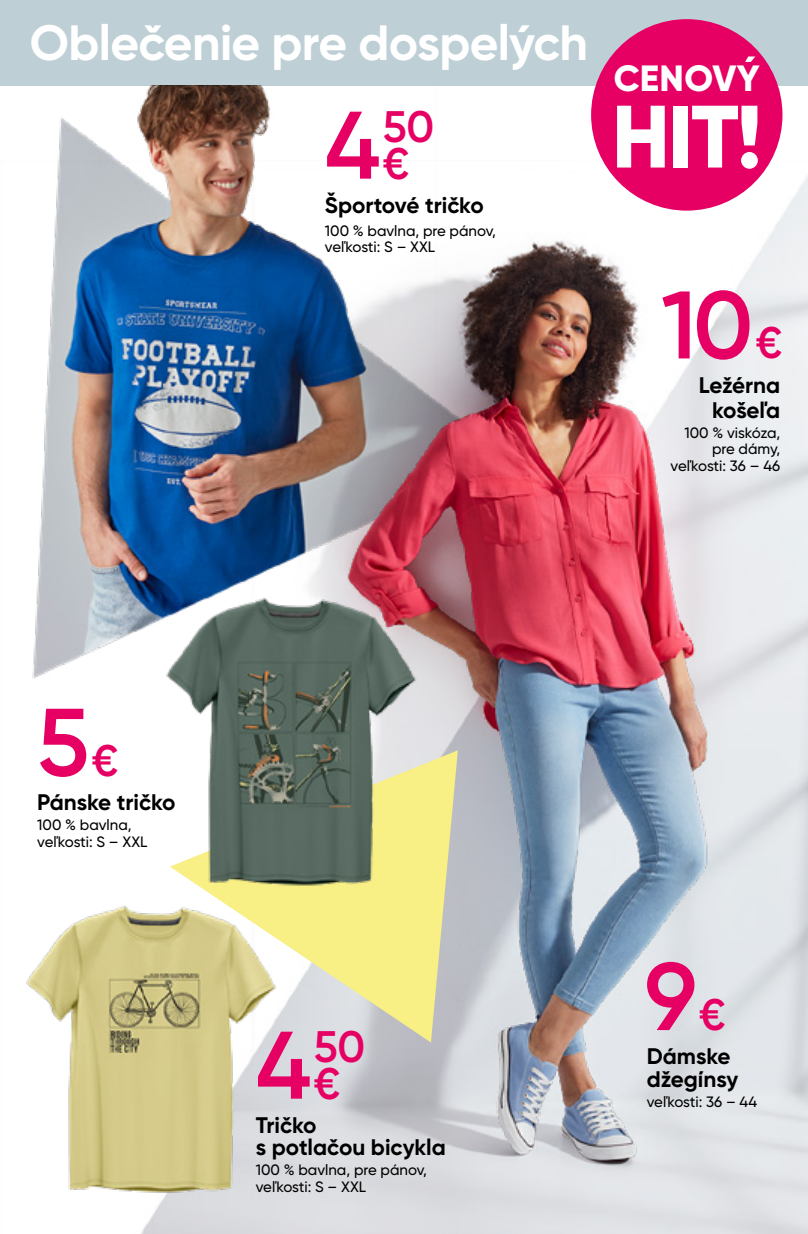
<style>
.page{position:relative;width:808px;height:1234px;background:#fff}
.page>*{position:absolute;margin:0;border:0;box-sizing:border-box;transform-origin:0 0}
.t1{font:600 95.7px "Gilroy";color:#e60064}
.t2{font:800 88.2px "Gilroy";color:#fff}
.t3{font:700 49.5px "Gilroy";letter-spacing:-.015em;color:#fff}
.t4{font:600 44.1px/36.8px "Gilroy";color:#e60064}
.t5{font:800 36.45px "Gilroy";letter-spacing:.01em;color:#fff}
.t6{font:700 22.5px/22.5px "Gilroy";color:#000}
.t7{font:500 15px/16.8px "Gilroy";color:#000}
.s1{font-size:95.7px}
.s2{font-size:44.1px}
</style>
<div class="page">
<img style="left:34px;top:160px;width:774px;height:1073px">
<hr style="left:0;top:85px;width:1px;height:1148px;background:#f0e3d3">
<svg style="left:299px;top:921px;width:16px;height:121px;background:#e5e4c6"></svg>
<div style="left:0;top:0;width:808px;height:85px;background:#becfd6"></div>
<img style="left:30px;top:85px;width:500px;height:593px">
<img style="left:315px;top:208px;width:414px;height:986px">
<img style="left:26px;top:867px;width:273px;height:362px">
<img style="left:141px;top:559px;width:298px;height:362px">
<img style="left:0;top:808px;width:1px;height:278px">
<div style="left:591px;top:19px;width:191px;height:191px;background:#e60064;border-radius:50%"></div>
<svg style="left:745px;top:56px;width:10px;height:6px"></svg>
<h3 class="t3" style="left:30px;top:12px;width:560px">Oblečenie pre dospelých</h3>
<h3 class="t4" style="left:383px;top:108px;width:53px;text-indent:-58px"><span class="s1">4</span>50 €</h3>
<h3 class="t6" style="left:325px;top:194px;width:160px">Športové tričko</h3>
<p class="t7" style="left:325px;top:222px;width:173px">100 % bavlna, pre pánov, veľkosti: S – XXL</p>
<h3 class="t5" style="left:614px;top:55px;width:148px">CENOVY</h3>
<h2 class="t2" style="left:612px;top:81px;width:152px">HIT!</h2>
<h1 class="t1" style="left:661px;top:265px;width:123px">10<span class="s2">€</span></h1>
<h3 class="t6" style="left:699px;top:372px;width:83px;line-height:25.2px;text-align:center">Ležérna košeľa</h3>
<p class="t7" style="left:670px;top:423px;width:111px;text-align:right">100 % viskóza, pre dámy, veľkosti: 36 – 46</p>
<h1 class="t1" style="left:37px;top:682px;width:83px">5<span class="s2">€</span></h1>
<h3 class="t6" style="left:37px;top:790px;width:140px">Pánske tričko</h3>
<p class="t7" style="left:37px;top:815px;width:112px">100 % bavlna, veľkosti: S – XXL</p>
<h3 class="t4" style="left:314px;top:1027px;width:53px;text-indent:-58px"><span class="s1">4</span>50 €</h3>
<h3 class="t6" style="left:256px;top:1112px;width:192px">Tričko<br>s potlačou bicykla</h3>
<p class="t7" style="left:256px;top:1160px;width:173px">100 % bavlna, pre pánov, veľkosti: S – XXL</p>
<h1 class="t1" style="left:645px;top:936px;width:83px">9<span class="s2">€</span></h1>
<h3 class="t6" style="left:647px;top:1044px;width:93px">Dámske džegínsy</h3>
<p class="t7" style="left:647px;top:1092px;width:112px">veľkosti: 36 – 44</p>
</div>
